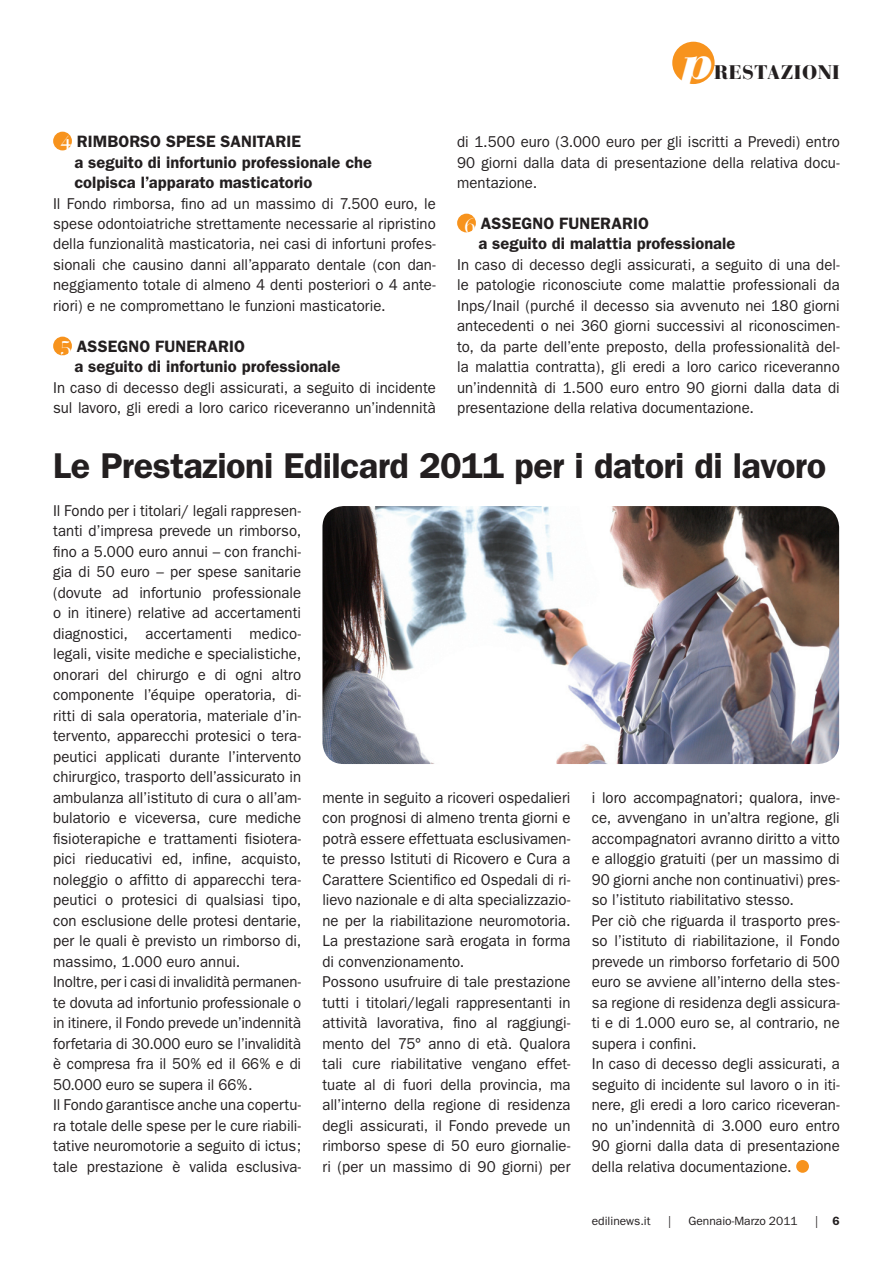
<style>
.page{position:relative;width:893px;height:1263px;background:#fff}
.page>*{position:absolute;margin:0;border:0;box-sizing:border-box;transform-origin:0 0}
.t1{font:italic 900 48px "Bauer Bodoni";color:#fff}
.t2{font:600 36px "Franklin Gothic";letter-spacing:-.015em;color:#231f20}
.t3{font:900 19.5px "Bauer Bodoni";letter-spacing:.025em;color:#231f20}
.t4{font:600 16.5px/20.5px "Franklin Gothic";letter-spacing:.005em;color:#231f20}
.t5{font:15.75px/20.5px "Franklin Gothic";color:#231f20;scale:.95 1}
.t6{font:12px "Franklin Gothic";color:#231f20}
.s1{font-family:"Bauer Bodoni";font-weight:400;font-size:21.3px;color:#fff}
.s2{font-weight:600}
</style>
<div class="page">
<div style="left:796px;top:1160px;width:13px;height:13px;background:#f7931d;border-radius:50%"></div>
<div style="left:672px;top:42px;width:43px;height:42px;background:#f7931d;border-radius:50%"></div>
<div style="left:53px;top:132px;width:19px;height:18px;background:#f7931d;border-radius:50%"></div>
<div style="left:53px;top:337px;width:19px;height:18px;background:#f7931d;border-radius:50%"></div>
<div style="left:457px;top:214px;width:19px;height:18px;background:#f7931d;border-radius:50%"></div>
<img style="left:322px;top:506px;width:517px;height:258px">
<p class="t4" style="left:74px;top:131px;width:299px;text-indent:33px">BORSO SPESE SANITARI E<br>a seguito di infortunio professionale che colpisca l’apparato masticatorio</p>
<p class="t5" style="left:53px;top:193px;width:404px;text-align:justify">Il Fondo rimborsa, fino ad un massimo di 7.500 euro, le spese odontoiatriche strettamente necessarie al ripristino della funzionalità masticatoria, nei casi di infortuni profes&shy;sionali che causino danni all’apparato dentale (con dan&shy;neggiamento totale di almeno 4 denti posteriori o 4 ante&shy;riori) e ne compromettano le funzioni masticatorie.</p>
<p class="t4" style="left:74px;top:336px;width:268px;text-indent:-14px"><span class="s1">5</span> ASSEGNO FUNERARIO<br>a seguito di infortunio professionale</p>
<p class="t5" style="left:53px;top:377px;width:404px">In caso di decesso degli assicurati, a seguito di incidente sul lavoro, gli eredi a loro carico riceveranno un’indennità</p>
<p class="t4" style="left:60px;top:131px;width:28px"><span class="s1">4</span> RIM</p>
<h1 class="t1" style="left:681px;top:33px;width:34px">p</h1>
<p class="t3" style="left:714px;top:60px;width:127px">RESTAZIONI</p>
<p class="t5" style="left:457px;top:131px;width:404px;text-align:justify">di 1.500 euro (3.000 euro per gli iscritti a Prevedi) entro 90 giorni dalla data di presentazione della relativa docu&shy;mentazione.</p>
<p class="t4" style="left:478px;top:213px;width:259px;text-indent:-14px"><span class="s1">6</span> ASSEGNO FUNERARIO<br>a seguito di malattia professionale</p>
<p class="t5" style="left:457px;top:254px;width:404px;text-align:justify">In caso di decesso degli assicurati, a seguito di una del&shy;le patologie riconosciute come malattie professionali da Inps/Inail (purché il decesso sia avvenuto nei 180 giorni antecedenti o nei 360 giorni successivi al riconoscimen&shy;to, da parte dell’ente preposto, della professionalità del&shy;la malattia contratta), gli eredi a loro carico riceveranno un’indennità di 1.500 euro entro 90 giorni dalla data di presentazione della relativa documentazione.</p>
<h2 class="t2" style="left:53px;top:444px;width:774px">Le Prestazioni Edilcard 2011 per i datori di lavoro</h2>
<p class="t5" style="left:53px;top:500px;width:263px">Il Fondo per i titolari/ legali rappresen&shy;tanti d’impresa prevede un rimborso, fino a 5.000 euro annui – con franchi&shy;gia di 50 euro – per spese sanitarie (dovute ad infortunio professionale o in itinere) relative ad accertamenti diagnostici, accertamenti medico&shy;legali, visite mediche e specialistiche, onorari del chirurgo e di ogni altro componente l’équipe operatoria, di&shy;ritti di sala operatoria, materiale d’in&shy;tervento, apparecchi protesici o tera&shy;peutici applicati durante l’intervento chirurgico, trasporto dell’assicurato in ambulanza all’istituto di cura o all’am&shy;bulatorio e viceversa, cure mediche fisioterapiche e trattamenti fisiotera&shy;pici rieducativi ed, infine, acquisto, noleggio o affitto di apparecchi tera&shy;peutici o protesici di qualsiasi tipo, con esclusione delle protesi dentarie, per le quali è previsto un rimborso di, massimo, 1.000 euro annui.<br>Inoltre, per i casi di invalidità permanen&shy;te dovuta ad infortunio professionale o in itinere, il Fondo prevede un’indennità forfetaria di 30.000 euro se l’invalidità è compresa fra il 50% ed il 66% e di 50.000 euro se supera il 66%.<br>Il Fondo garantisce anche una copertu&shy;ra totale delle spese per le cure riabili&shy;tative neuromotorie a seguito di ictus; tale prestazione è valida esclusiva-</p>
<p class="t5" style="left:322px;top:787px;width:263px">mente in seguito a ricoveri ospedalieri con prognosi di almeno trenta giorni e potrà essere effettuata esclusivamen&shy;te presso Istituti di Ricovero e Cura a Carattere Scientifico ed Ospedali di ri&shy;lievo nazionale e di alta specializzazio&shy;ne per la riabilitazione neuromotoria.<br>La prestazione sarà erogata in forma di convenzionamento.<br>Possono usufruire di tale prestazione tutti i titolari/legali rappresentanti in attività lavorativa, fino al raggiungi&shy;mento del 75° anno di età. Qualora tali cure riabilitative vengano effet&shy;tuate al di fuori della provincia, ma all’interno della regione di residenza degli assicurati, il Fondo prevede un rimborso spese di 50 euro giornalie&shy;ri (per un massimo di 90 giorni) per</p>
<p class="t5" style="left:592px;top:787px;width:263px">i loro accompagnatori; qualora, inve&shy;ce, avvengano in un’altra regione, gli accompagnatori avranno diritto a vitto e alloggio gratuiti (per un massimo di 90 giorni anche non continuativi) pres&shy;so l’istituto riabilitativo stesso.<br>Per ciò che riguarda il trasporto pres&shy;so l’istituto di riabilitazione, il Fondo prevede un rimborso forfetario di 500 euro se avviene all’interno della stes&shy;sa regione di residenza degli assicura&shy;ti e di 1.000 euro se, al contrario, ne supera i confini.<br>In caso di decesso degli assicurati, a seguito di incidente sul lavoro o in iti&shy;nere, gli eredi a loro carico riceveran&shy;no un’indennità di 3.000 euro entro 90 giorni dalla data di presentazione della relativa documentazione.</p>
<p class="t6" style="left:592px;top:1214px;width:60px">edilinews.it</p>
<p class="t6" style="left:668px;top:1214px;width:5px">|</p>
<p class="t6" style="left:688px;top:1214px;width:111px">Gennaio-Marzo 2011</p>
<p class="t6" style="left:815px;top:1214px;width:26px">| <span class="s2">6</span></p>
</div>
